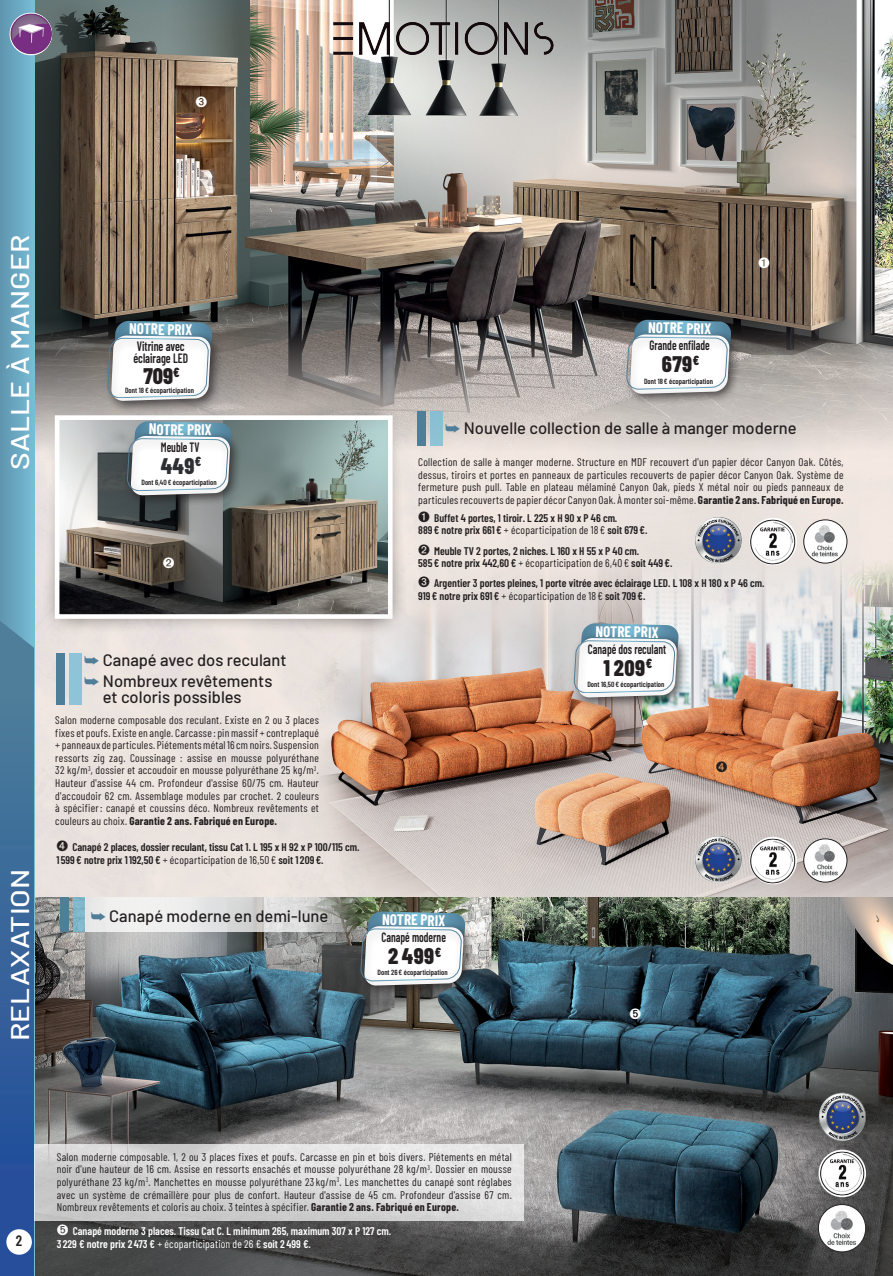
<style>
.page{position:relative;width:893px;height:1276px;background:#fff}
.page>*{position:absolute;margin:0;border:0;box-sizing:border-box;transform-origin:0 0}
.t1{font:500 25.5px "Barlow";color:#fff;scale:1.18 1}
.t2{font:800 22.5px "Barlow Condensed";letter-spacing:.02em;color:#231f20}
.t3{font:800 22.5px "Barlow Condensed";color:#2c2e32}
.t4{font:500 16.5px/20.7px "Barlow";color:#231f20}
.t5{font:700 15px "Barlow Condensed";color:#fff}
.t6{font:600 15px "Barlow Condensed";color:#231f20}
.t7{font:600 13.5px "Barlow Condensed";color:#231f20;scale:.8 1}
.t8{font:600 13.5px/12px "Barlow Condensed";color:#231f20;scale:.84 1}
.t9{font:11.1px/12.6px "Barlow Condensed";letter-spacing:.025em;color:#231f20;text-align:justify}
.t10{font:600 11.1px/12.6px "Barlow Condensed";color:#231f20}
.t11{font:600 11.1px/12.6px "Barlow Condensed";color:#fff}
.t12{font:600 7.5px "Barlow Condensed";color:#231f20}
.s1{color:#4f7e99}
.s2{font-weight:700}
.s3{font-weight:400}
</style>
<div class="page">
<div style="left:34px;top:458px;width:859px;height:439px;background:#ebe4df"></div>
<img style="left:34px;top:0;width:858px;height:458px">
<img style="left:892px;top:35px;width:1px;height:480px">
<div style="left:41px;top:400px;width:367px;height:238px;background:#231f20;opacity:.85"></div>
<img style="left:61px;top:421px;width:326px;height:192px">
<div style="left:55px;top:415px;width:338px;height:204px;border:5px solid #fff"></div>
<img style="left:300px;top:560px;width:593px;height:337px">
<img style="left:34px;top:897px;width:859px;height:379px">
<div style="left:0;top:0;width:34px;height:1276px;background:linear-gradient(to right,#5f94ae,#77bbd4)"></div>
<img style="left:10px;top:13px;width:42px;height:42px;border-radius:21px">
<svg style="left:0;top:621px;width:34px;height:655px"></svg>
<div style="left:6px;top:1229px;width:26px;height:25px;background:#fff;border-radius:50%"></div>
<img style="left:312px;top:11px;width:242px;height:46px">
<div style="left:417px;top:411px;width:9px;height:34px;background:#4f7e99"></div>
<div style="left:430px;top:411px;width:13px;height:34px;background:#8bc1d4"></div>
<div style="left:105px;top:329px;width:118px;height:84px;background:#231f20;opacity:.75"></div>
<div style="left:101px;top:331px;width:120px;height:79px;background:#231f20;opacity:.75"></div>
<svg style="left:107px;top:321px;width:106px;height:80px"></svg>
<div style="left:624px;top:328px;width:118px;height:78px;background:#231f20;opacity:.75"></div>
<div style="left:620px;top:330px;width:120px;height:72px;background:#231f20;opacity:.75"></div>
<svg style="left:626px;top:320px;width:106px;height:74px"></svg>
<div style="left:125px;top:429px;width:117px;height:79px;background:#231f20;opacity:.75"></div>
<div style="left:121px;top:432px;width:119px;height:71px;background:#231f20;opacity:.75"></div>
<svg style="left:126px;top:421px;width:106px;height:74px"></svg>
<div style="left:56px;top:653px;width:9px;height:51px;background:#4f7e99"></div>
<div style="left:69px;top:653px;width:13px;height:51px;background:#8ec4d7"></div>
<div style="left:61px;top:897px;width:8px;height:34px;background:#4f7e99"></div>
<div style="left:73px;top:897px;width:13px;height:34px;background:#80b7ca"></div>
<svg style="left:86px;top:897px;width:272px;height:34px"></svg>
<svg style="left:34px;top:1144px;width:490px;height:76px"></svg>
<div style="left:571px;top:632px;width:118px;height:78px;background:#231f20;opacity:.75"></div>
<div style="left:568px;top:634px;width:119px;height:71px;background:#231f20;opacity:.75"></div>
<svg style="left:573px;top:623px;width:106px;height:74px"></svg>
<div style="left:358px;top:920px;width:118px;height:78px;background:#231f20;opacity:.75"></div>
<div style="left:354px;top:922px;width:120px;height:71px;background:#231f20;opacity:.75"></div>
<svg style="left:360px;top:911px;width:106px;height:74px"></svg>
<svg style="left:818px;top:1204px;width:48px;height:48px"></svg>
<img style="left:821px;top:1205px;width:42px;height:43px">
<div style="left:818px;top:1204px;width:48px;height:48px;border:1px solid #231f20;border-radius:50%"></div>
<img style="left:818px;top:1149px;width:48px;height:48px;border-radius:24px">
<img style="left:818px;top:1092px;width:48px;height:49px">
<img style="left:749px;top:518px;width:48px;height:47px;border-radius:24px">
<img style="left:694px;top:516px;width:49px;height:49px">
<svg style="left:804px;top:520px;width:43px;height:43px"></svg>
<img style="left:806px;top:520px;width:39px;height:40px">
<div style="left:803px;top:519px;width:44px;height:44px;border:1px solid #231f20;border-radius:50%"></div>
<img style="left:749px;top:837px;width:48px;height:47px;border-radius:24px">
<img style="left:694px;top:835px;width:49px;height:49px">
<svg style="left:804px;top:839px;width:43px;height:43px"></svg>
<img style="left:806px;top:839px;width:39px;height:39px">
<div style="left:803px;top:838px;width:44px;height:44px;border:1px solid #231f20;border-radius:50%"></div>
<svg style="left:716px;top:761px;width:11px;height:11px"></svg>
<svg style="left:759px;top:257px;width:10px;height:11px"></svg>
<svg style="left:163px;top:557px;width:11px;height:11px"></svg>
<svg style="left:196px;top:96px;width:11px;height:11px"></svg>
<svg style="left:630px;top:1008px;width:11px;height:11px"></svg>
<h1 class="t1" style="left:1px;top:470px;width:201px;rotate:-90deg">SALLE À MANGER</h1>
<h1 class="t1" style="left:1px;top:1041px;width:147px;rotate:-90deg">RELAXATION</h1>
<h3 class="t5" style="left:129px;top:318px;width:65px;rotate:1deg">NOTRE PRIX</h3>
<p class="t8" style="left:133px;top:339px;width:67px">Vitrine avec éclairage LED</p>
<h2 class="t2" style="left:143px;top:360px;width:38px">709<sup>€</sup></h2>
<p class="t12" style="left:125px;top:385px;width:70px">Dont 18 € écoparticipation</p>
<h3 class="t5" style="left:149px;top:418px;width:65px;rotate:1deg">NOTRE PRIX</h3>
<p class="t7" style="left:161px;top:437px;width:50px">Meuble TV</p>
<h2 class="t3" style="left:161px;top:450px;width:42px">449<sup>€</sup></h2>
<p class="t12" style="left:142px;top:477px;width:77px">Dont 6,40 € écoparticipation</p>
<h3 class="t4" style="left:84px;top:648px;width:204px"><span class="s1">➥</span> Canapé avec dos reculant <span class="s1">➥</span> Nombreux revêtements</h3>
<h3 class="t4" style="left:103px;top:685px;width:140px">et coloris possibles</h3>
<p class="t9" style="left:55px;top:713px;width:265px">Salon moderne composable dos reculant. Existe en 2 ou 3 places fixes et poufs. Existe en angle. Carcasse: pin massif + contreplaqué + panneaux de particules. Piétements métal 16 cm noirs. Suspension ressorts zig zag. Coussinage : assise en mousse polyuréthane 32 kg/m<sup>3</sup>, dossier et accoudoir en mousse polyuréthane 25 kg/m<sup>3</sup>.<br>Hauteur d'assise 44 cm. Profondeur d'assise 60/75 cm. Hauteur d'accoudoir 62 cm. Assemblage modules par crochet. 2 couleurs à spécifier: canapé et coussins déco. Nombreux revêtements et couleurs au choix. <span class="s2">Garantie 2 ans. Fabriqué en Europe.</span></p>
<p class="t10" style="left:56px;top:840px;width:305px">➍ Canapé 2 places, dossier reculant, tissu Cat 1. L 195 x H 92 x P 100/115 cm.<br>1599€ notre prix 1192,50€ <span class="s3">+ écoparticipation de 16,50€</span> soit 1209€.</p>
<h3 class="t4" style="left:91px;top:904px;width:239px"><span class="s1">➥</span> Canapé moderne en demi-lune</h3>
<h3 class="t5" style="left:648px;top:317px;width:65px;rotate:1deg">NOTRE PRIX</h3>
<p class="t7" style="left:649px;top:336px;width:77px">Grande enfilade</p>
<h2 class="t2" style="left:662px;top:348px;width:39px">679<sup>€</sup></h2>
<p class="t12" style="left:644px;top:375px;width:70px">Dont 18 € écoparticipation</p>
<h3 class="t4" style="left:445px;top:417px;width:353px"><span class="s1">➥</span> Nouvelle collection de salle à manger moderne</h3>
<p class="t9" style="left:418px;top:455px;width:427px">Collection de salle à manger moderne. Structure en MDF recouvert d'un papier décor Canyon Oak. Côtés, dessus, tiroirs et portes en panneaux de particules recouverts de papier décor Canyon Oak. Système de fermeture push pull. Table en plateau mélaminé Canyon Oak, pieds X métal noir ou pieds panneaux de particules recouverts de papier décor Canyon Oak. À monter soi-même. <span class="s2">Garantie 2 ans. Fabriqué en Europe.</span></p>
<p class="t10" style="left:418px;top:511px;width:231px">➊ Buffet 4 portes, 1 tiroir. L 225 x H 90 x P 46 cm.<br>889 € notre prix 661 € <span class="s3">+ écoparticipation de 18 €</span> soit 679 €.</p>
<p class="t10" style="left:418px;top:543px;width:256px">➋ Meuble TV 2 portes, 2 niches. L 160 x H 55 x P 40 cm.<br>585 € notre prix 442,60 € <span class="s3">+ écoparticipation de 6,40 €</span> soit 449 €.</p>
<p class="t10" style="left:418px;top:576px;width:348px">➌ Argentier 3 portes pleines, 1 porte vitrée avec éclairage LED. L 108 x H 180 x P 46 cm.<br>919 € notre prix 691 € <span class="s3">+ écoparticipation de 18 €</span> soit 709 €.</p>
<h3 class="t5" style="left:596px;top:620px;width:65px;rotate:1deg">NOTRE PRIX</h3>
<p class="t7" style="left:588px;top:639px;width:99px">Canapé dos reculant</p>
<h2 class="t2" style="left:604px;top:652px;width:50px">1 209<sup>€</sup></h2>
<h3 class="t5" style="left:382px;top:908px;width:65px;rotate:1deg">NOTRE PRIX</h3>
<p class="t7" style="left:381px;top:927px;width:82px">Canapé moderne</p>
<h2 class="t2" style="left:388px;top:940px;width:55px">2 499<sup>€</sup></h2>
<p class="t12" style="left:378px;top:967px;width:72px">Dont 26 € écoparticipation</p>
<p class="t12" style="left:587px;top:679px;width:79px">Dont 16,50 € écoparticipation</p>
<h3 class="t6" style="left:16px;top:1230px;width:8px">2</h3>
<p class="t9" style="left:57px;top:1149px;width:457px">Salon moderne composable. 1, 2 ou 3 places fixes et poufs. Carcasse en pin et bois divers. Piétements en métal noir d'une hauteur de 16 cm. Assise en ressorts ensachés et mousse polyuréthane 28 kg/m<sup>3</sup>. Dossier en mousse polyuréthane 23 kg/m<sup>3</sup>. Manchettes en mousse polyuréthane 23kg/m<sup>3</sup>. Les manchettes du canapé sont réglabes avec un système de crémaillère pour plus de confort. Hauteur d'assise de 45 cm. Profondeur d'assise 67 cm.<br>Nombreux revêtements et coloris au choix. 3 teintes à spécifier. <span class="s2">Garantie 2 ans. Fabriqué en Europe.</span></p>
<p class="t11" style="left:57px;top:1224px;width:336px">➎ Canapé moderne 3 places. Tissu Cat C. L minimum 265, maximum 307 x P 127 cm.<br>3229 € notre prix 2473 € <span class="s3">+ écoparticipation de 26 €</span> soit 2499 €.</p>
</div>
